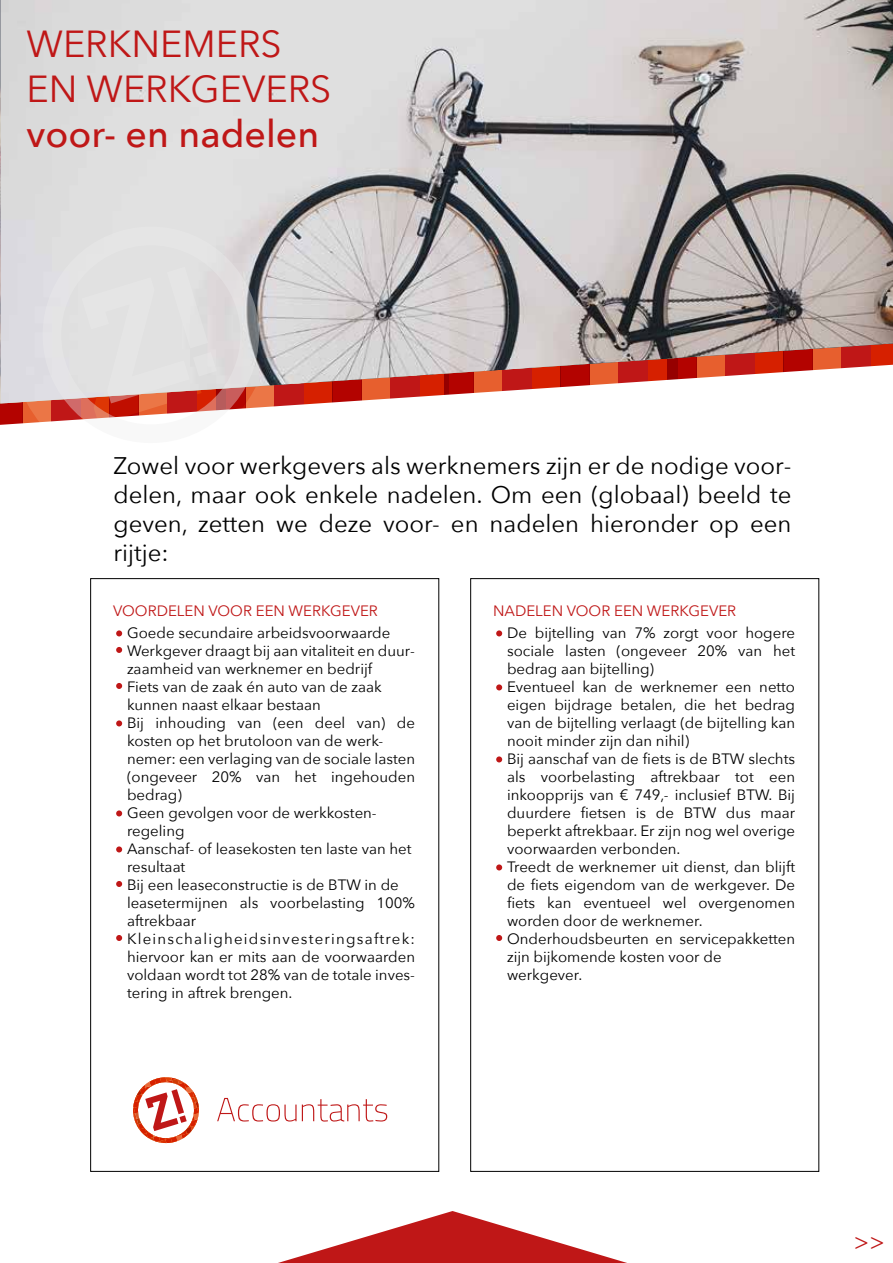
<style>
.page{position:relative;width:893px;height:1263px;background:#fff}
.page>*{position:absolute;margin:0;border:0;box-sizing:border-box;transform-origin:0 0}
.t1{font:37.65px/45.2px "Avenir Next";color:#bf1717}
.t2{font:500 37.65px "Avenir Next";color:#bf1717}
.t3{font:24px/28.8px "Avenir Next";color:#000;text-align:justify}
.t4{font:23.1px "Avenir Next";color:#bf1717}
.t5{font:15px/18px "Avenir Next";color:#000}
.t6{font:15px "Avenir Next";color:#bf1717}
</style>
<div class="page">
<svg style="left:0;top:404px;width:820px;height:210px"></svg>
<img style="left:0;top:0;width:893px;height:403px">
<svg style="left:43px;top:227px;width:216px;height:216px;background:#e0d1d0"></svg>
<svg style="left:278px;top:1211px;width:349px;height:52px"></svg>
<svg style="left:133px;top:1077px;width:66px;height:66px"></svg>
<svg style="left:217px;top:1098px;width:170px;height:23px"></svg>
<svg style="left:116px;top:630px;width:6px;height:6px"></svg>
<svg style="left:116px;top:647px;width:6px;height:6px"></svg>
<svg style="left:116px;top:683px;width:6px;height:6px"></svg>
<svg style="left:116px;top:720px;width:6px;height:6px"></svg>
<svg style="left:116px;top:810px;width:6px;height:6px"></svg>
<svg style="left:116px;top:846px;width:6px;height:6px"></svg>
<svg style="left:116px;top:881px;width:6px;height:6px"></svg>
<svg style="left:116px;top:935px;width:6px;height:6px"></svg>
<svg style="left:496px;top:630px;width:6px;height:6px"></svg>
<svg style="left:496px;top:756px;width:6px;height:6px"></svg>
<svg style="left:496px;top:684px;width:6px;height:6px"></svg>
<svg style="left:496px;top:864px;width:6px;height:6px"></svg>
<svg style="left:496px;top:935px;width:6px;height:6px"></svg>
<h1 class="t1" style="left:27px;top:20px;width:306px">WERKNEMERS<br>EN WERKGEVERS</h1>
<h1 class="t2" style="left:27px;top:102px;width:294px">voor- en nadelen</h1>
<h2 class="t3" style="left:114px;top:451px;width:680px">Zowel voor werkgevers als werknemers zĳn er de nodige voor&shy;delen, maar ook enkele nadelen. Om een (globaal) beeld te geven, zetten we deze voor- en nadelen hieronder op een rĳtje:</h2>
<p class="t6" style="left:113px;top:598px;width:266px">VOORDELEN VOOR EEN WERKGEVER</p>
<p class="t5" style="left:127px;top:623px;width:290px">Goede secundaire arbeidsvoorwaarde<br>Werkgever draagt bĳ aan vitaliteit en duur&shy;zaamheid van werknemer en bedrĳf<br>Fiets van de zaak én auto van de zaak kunnen naast elkaar bestaan<br>Bĳ inhouding van (een deel van) de kosten op het brutoloon van de werk&shy;nemer: een verlaging van de sociale lasten (ongeveer 20% van het ingehouden bedrag)<br>Geen gevolgen voor de werkkosten&shy;regeling<br>Aanschaf- of leasekosten ten laste van het resultaat<br>Bĳ een leaseconstructie is de BTW in de leasetermĳnen als voorbelasting 100% aftrekbaar<br>Kleinschaligheidsinvesteringsaftrek: hiervoor kan er mits aan de voorwaarden voldaan wordt tot 28% van de totale inves&shy;tering in aftrek brengen.</p>
<p class="t6" style="left:493px;top:598px;width:245px">NADELEN VOOR EEN WERKGEVER</p>
<p class="t5" style="left:507px;top:623px;width:290px">De bĳtelling van 7% zorgt voor hogere sociale lasten (ongeveer 20% van het bedrag aan bĳtelling)<br>Eventueel kan de werknemer een netto eigen bĳdrage betalen, die het bedrag van de bĳtelling verlaagt (de bĳtelling kan nooit minder zĳn dan nihil)<br>Bĳ aanschaf van de fiets is de BTW slechts als voorbelasting aftrekbaar tot een inkoopprĳs van € 749,- inclusief BTW. Bĳ duurdere fietsen is de BTW dus maar beperkt aftrekbaar. Er zĳn nog wel overige voorwaarden verbonden.<br>Treedt de werknemer uit dienst, dan blĳft de fiets eigendom van de werkgever. De fiets kan eventueel wel overgenomen worden door de werknemer.<br>Onderhoudsbeurten en servicepakketten zĳn bĳkomende kosten voor de werkgever.</p>
<h3 class="t4" style="left:854px;top:1222px;width:32px">&gt;&gt;</h3>
</div>
